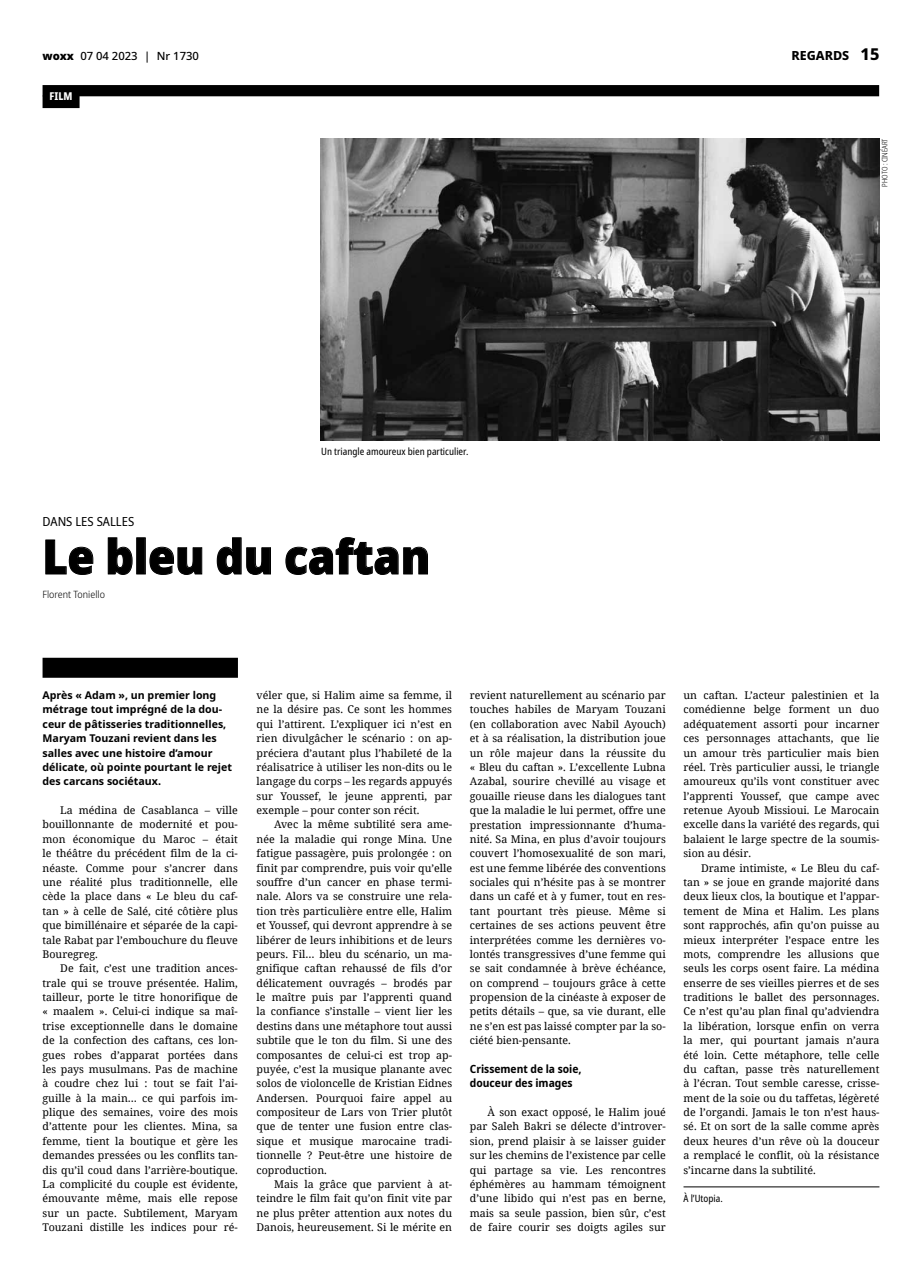
<style>
.page{position:relative;width:922px;height:1276px;background:#fff}
.page>*{position:absolute;margin:0;border:0;box-sizing:border-box;transform-origin:0 0}
.t1{font:900 semi-condensed 47.5px "Noto Sans";color:#000}
.t2{font:semi-condensed 12.5px "Noto Sans";color:#000}
.t3{font:800 12.5px "Noto Sans";color:#000}
.t4{font:700 semi-condensed 11.25px/14.4px "Noto Sans";color:#000}
.t5{font:500 11.25px "Noto Sans";color:#000}
.t6{font:800 condensed 10.75px "Noto Sans";color:#fff}
.t7{font:10.62px/14.4px "Noto Serif";color:#000;text-align:justify}
.t8{font:700 10.62px/14.4px "Noto Sans";color:#000}
.t9{font:condensed 10px "Noto Sans";color:#000}
.t10{font:300 semi-condensed 10px "Noto Sans";color:#000}
.t11{font:300 condensed 7.5px "Noto Sans";color:#000}
.s1{font-weight:900}
.s2{font-size:16.25px}
</style>
<div class="page">
<svg style="left:45px;top:539px;width:48px;height:36px"></svg>
<svg style="left:108px;top:537px;width:25px;height:38px"></svg>
<div style="left:136px;top:537px;width:10px;height:37px;border:1px solid #000"></div>
<svg style="left:149px;top:546px;width:53px;height:29px"></svg>
<svg style="left:217px;top:537px;width:54px;height:38px"></svg>
<svg style="left:285px;top:537px;width:143px;height:38px"></svg>
<div style="left:43px;top:658px;width:195px;height:20px;background:#000"></div>
<img style="left:320px;top:138px;width:559px;height:302px">
<div style="left:43px;top:85px;width:835px;height:11px;background:#000"></div>
<div style="left:43px;top:96px;width:37px;height:12px;background:#000"></div>
<hr style="left:683px;top:1186px;width:196px;height:1px;background:#000">
<p class="t5" style="left:43px;top:48px;width:158px"><span class="s1">woxx</span> 07 04 2023 | Nr 1730</p>
<p class="t3" style="left:791px;top:47px;width:89px">REGARDS <span class="s2">15</span></p>
<p class="t6" style="left:50px;top:88px;width:24px">FILM</p>
<p class="t11" style="left:879px;top:187px;width:50px;rotate:-90deg">Photo : Cinéart</p>
<p class="t9" style="left:321px;top:444px;width:149px">Un triangle amoureux bien particulier.</p>
<p class="t2" style="left:43px;top:513px;width:93px">DANS LES SALLES</p>
<h1 class="t1" style="left:43px;top:521px;width:389px">Le bleu du caftan</h1>
<p class="t10" style="left:43px;top:588px;width:64px">Florent Toniello</p>
<p class="t8" style="left:43px;top:688px;width:191px">Après « Adam », un premier long métrage tout imprégné de la dou&shy;ceur de pâtisseries traditionnelles,<br>Maryam Touzani revient dans les salles avec une histoire d’amour délicate, où pointe pourtant le rejet des carcans sociétaux.</p>
<p class="t7" style="left:43px;top:802px;width:197px;text-indent:18px">La médina de Casablanca – ville bouillonnante de modernité et pou&shy;mon économique du Maroc – était le théâtre du précédent film de la ci&shy;néaste. Comme pour s’ancrer dans une réalité plus traditionnelle, elle cède la place dans « Le bleu du caf&shy;tan » à celle de Salé, cité côtière plus que bimillénaire et séparée de la capi&shy;tale Rabat par l’embouchure du fleuve Bouregreg.</p>
<p class="t7" style="left:43px;top:961px;width:197px;text-indent:18px">De fait, c’est une tradition ances&shy;trale qui se trouve présentée. Halim, tailleur, porte le titre honorifique de « maalem ». Celui-ci indique sa maî&shy;trise exceptionnelle dans le domaine de la confection des caftans, ces lon&shy;gues robes d’apparat portées dans les pays musulmans. Pas de machine à coudre chez lui : tout se fait l’ai&shy;guille à la main… ce qui parfois im&shy;plique des semaines, voire des mois d’attente pour les clientes. Mina, sa femme, tient la boutique et gère les demandes pressées ou les conflits tan&shy;dis qu’il coud dans l’arrière-boutique.<br>La complicité du couple est évidente, émouvante même, mais elle repose sur un pacte. Subtilement, Maryam Touzani distille les indices pour ré-</p>
<p class="t7" style="left:256px;top:687px;width:197px">véler que, si Halim aime sa femme, il ne la désire pas. Ce sont les hommes qui l’attirent. L’expliquer ici n’est en rien divulgâcher le scénario : on ap&shy;préciera d’autant plus l’habileté de la réalisatrice à utiliser les non-dits ou le langage du corps – les regards appuyés sur Youssef, le jeune apprenti, par exemple – pour conter son récit.</p>
<p class="t7" style="left:256px;top:817px;width:197px;text-indent:18px">Avec la même subtilité sera ame&shy;née la maladie qui ronge Mina. Une fatigue passagère, puis prolongée : on finit par comprendre, puis voir qu’elle souffre d’un cancer en phase termi&shy;nale. Alors va se construire une rela&shy;tion très particulière entre elle, Halim et Youssef, qui devront apprendre à se libérer de leurs inhibitions et de leurs peurs. Fil… bleu du scénario, un ma&shy;gnifique caftan rehaussé de fils d’or délicatement ouvragés – brodés par le maître puis par l’apprenti quand la confiance s’installe – vient lier les destins dans une métaphore tout aussi subtile que le ton du film. Si une des composantes de celui-ci est trop ap&shy;puyée, c’est la musique planante avec solos de violoncelle de Kristian Eidnes Andersen. Pourquoi faire appel au compositeur de Lars von Trier plutôt que de tenter une fusion entre clas&shy;sique et musique marocaine tradi&shy;tionnelle ? Peut-être une histoire de coproduction.</p>
<p class="t7" style="left:256px;top:1176px;width:197px;text-indent:18px">Mais la grâce que parvient à at&shy;teindre le film fait qu’on finit vite par ne plus prêter attention aux notes du Danois, heureusement. Si le mérite en</p>
<p class="t7" style="left:469px;top:687px;width:197px">revient naturellement au scénario par touches habiles de Maryam Touzani (en collaboration avec Nabil Ayouch) et à sa réalisation, la distribution joue un rôle majeur dans la réussite du « Bleu du caftan ». L’excellente Lubna Azabal, sourire chevillé au visage et gouaille rieuse dans les dialogues tant que la maladie le lui permet, offre une prestation impressionnante d’huma&shy;nité. Sa Mina, en plus d’avoir toujours couvert l’homosexualité de son mari, est une femme libérée des conventions sociales qui n’hésite pas à se montrer dans un café et à y fumer, tout en res&shy;tant pourtant très pieuse. Même si certaines de ses actions peuvent être interprétées comme les dernières vo&shy;lontés transgressives d’une femme qui se sait condamnée à brève échéance, on comprend – toujours grâce à cette propension de la cinéaste à exposer de petits détails – que, sa vie durant, elle ne s’en est pas laissé compter par la so&shy;ciété bien-pensante.</p>
<p class="t4" style="left:469px;top:1062px;width:113px">Crissement de la soie, douceur des images</p>
<p class="t7" style="left:469px;top:1104px;width:197px;text-indent:18px">À son exact opposé, le Halim joué par Saleh Bakri se délecte d’introver&shy;sion, prend plaisir à se laisser guider sur les chemins de l’existence par celle qui partage sa vie. Les rencontres éphémères au hammam témoignent d’une libido qui n’est pas en berne, mais sa seule passion, bien sûr, c’est de faire courir ses doigts agiles sur</p>
<p class="t7" style="left:683px;top:687px;width:197px">un caftan. L’acteur palestinien et la comédienne belge forment un duo adéquatement assorti pour incarner ces personnages attachants, que lie un amour très particulier mais bien réel. Très particulier aussi, le triangle amoureux qu’ils vont constituer avec l’apprenti Youssef, que campe avec retenue Ayoub Missioui. Le Marocain excelle dans la variété des regards, qui balaient le large spectre de la soumis&shy;sion au désir.</p>
<p class="t7" style="left:683px;top:860px;width:197px;text-indent:18px">Drame intimiste, « Le Bleu du caf&shy;tan » se joue en grande majorité dans deux lieux clos, la boutique et l’appar&shy;tement de Mina et Halim. Les plans sont rapprochés, afin qu’on puisse au mieux interpréter l’espace entre les mots, comprendre les allusions que seuls les corps osent faire. La médina enserre de ses vieilles pierres et de ses traditions le ballet des personnages.<br>Ce n’est qu’au plan final qu’adviendra la libération, lorsque enfin on verra la mer, qui pourtant jamais n’aura été loin. Cette métaphore, telle celle du caftan, passe très naturellement à l’écran. Tout semble caresse, crisse&shy;ment de la soie ou du taffetas, légèreté de l’organdi. Jamais le ton n’est haus&shy;sé. Et on sort de la salle comme après deux heures d’un rêve où la douceur a remplacé le conflit, où la résistance s’incarne dans la subtilité.</p>
<p class="t9" style="left:683px;top:1191px;width:41px">À l’Utopia.</p>
</div>
